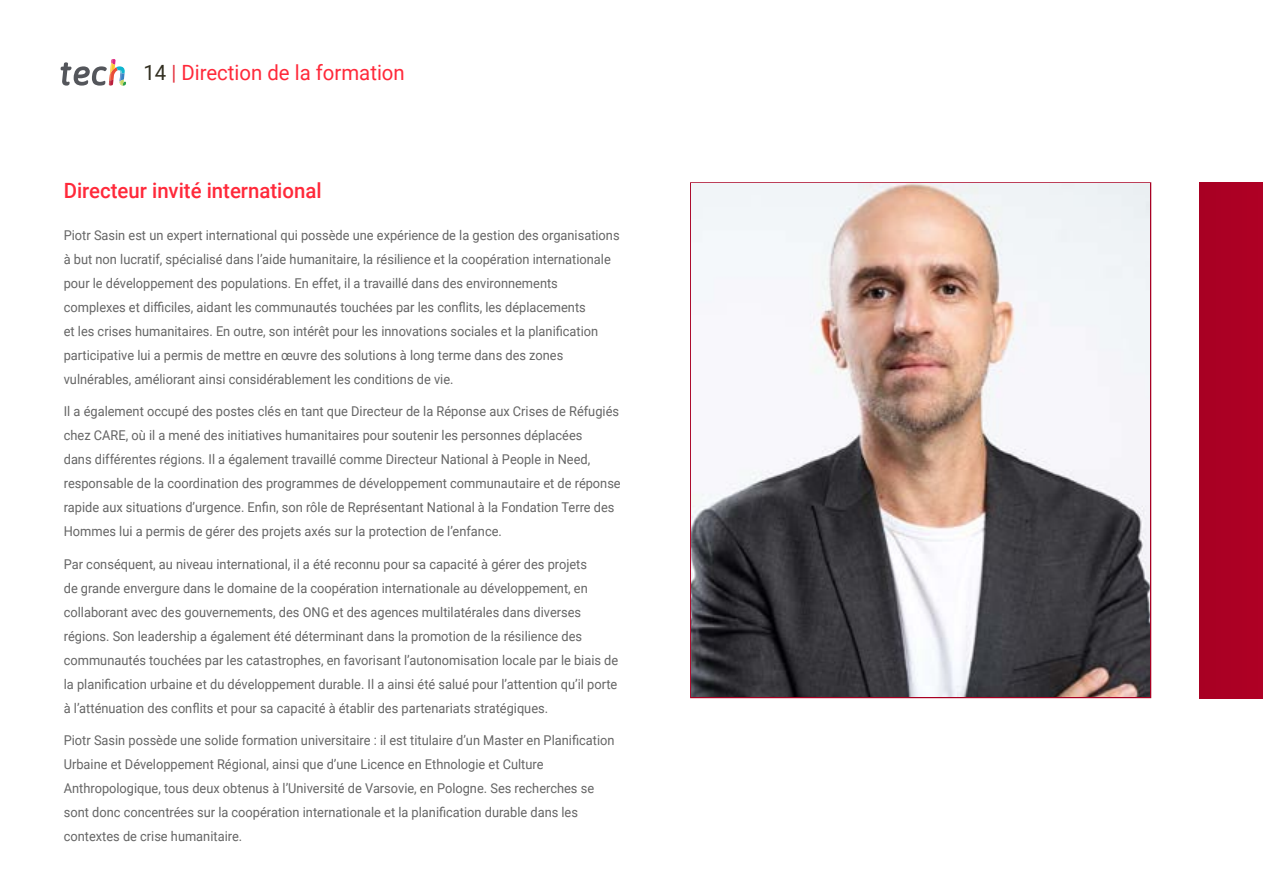
<style>
.page{position:relative;width:1263px;height:893px;background:#fff}
.page>*{position:absolute;margin:0;border:0;box-sizing:border-box;transform-origin:0 0}
.t1{font:500 21px "Roboto";color:#ff293a}
.t2{font:21px "Roboto";color:#ff293a}
.t3{font:13.5px/24px "Roboto";color:#656565;scale:.95 1}
.s1{color:#312e20}
.s2{color:#e43440}
</style>
<div class="page">
<div style="left:1199px;top:182px;width:64px;height:516px;background:#ab0024"></div>
<svg style="left:61px;top:59px;width:65px;height:27px"></svg>
<img style="left:691px;top:184px;width:459px;height:513px">
<h1 class="t2" style="left:144px;top:57px;width:263px"><span class="s1">14</span> <span class="s2">|</span> Direction de la formation</h1>
<h1 class="t1" style="left:64px;top:176px;width:259px">Directeur invité international</h1>
<p class="t3" style="left:64px;top:222px;width:587px">Piotr Sasin est un expert international qui possède une expérience de la gestion des organisations à but non lucratif, spécialisé dans l’aide humanitaire, la résilience et la coopération internationale pour le développement des populations. En effet, il a travaillé dans des environnements complexes et difficiles, aidant les communautés touchées par les conflits, les déplacements<br>et les crises humanitaires. En outre, son intérêt pour les innovations sociales et la planification participative lui a permis de mettre en œuvre des solutions à long terme dans des zones vulnérables, améliorant ainsi considérablement les conditions de vie.</p>
<p class="t3" style="left:64px;top:399px;width:588px">Il a également occupé des postes clés en tant que Directeur de la Réponse aux Crises de Réfugiés chez CARE, où il a mené des initiatives humanitaires pour soutenir les personnes déplacées<br>dans différentes régions. Il a également travaillé comme Directeur National à People in Need, responsable de la coordination des programmes de développement communautaire et de réponse rapide aux situations d’urgence. Enfin, son rôle de Représentant National à la Fondation Terre des Hommes lui a permis de gérer des projets axés sur la protection de l’enfance.</p>
<p class="t3" style="left:64px;top:551px;width:585px">Par conséquent, au niveau international, il a été reconnu pour sa capacité à gérer des projets<br>de grande envergure dans le domaine de la coopération internationale au développement, en collaborant avec des gouvernements, des ONG et des agences multilatérales dans diverses régions. Son leadership a également été déterminant dans la promotion de la résilience des communautés touchées par les catastrophes, en favorisant l’autonomisation locale par le biais de la planification urbaine et du développement durable. Il a ainsi été salué pour l’attention qu’il porte à l’atténuation des conflits et pour sa capacité à établir des partenariats stratégiques.</p>
<p class="t3" style="left:64px;top:728px;width:581px">Piotr Sasin possède une solide formation universitaire : il est titulaire d’un Master en Planification Urbaine et Développement Régional, ainsi que d’une Licence en Ethnologie et Culture Anthropologique, tous deux obtenus à l’Université de Varsovie, en Pologne. Ses recherches se sont donc concentrées sur la coopération internationale et la planification durable dans les contextes de crise humanitaire.</p>
</div>
